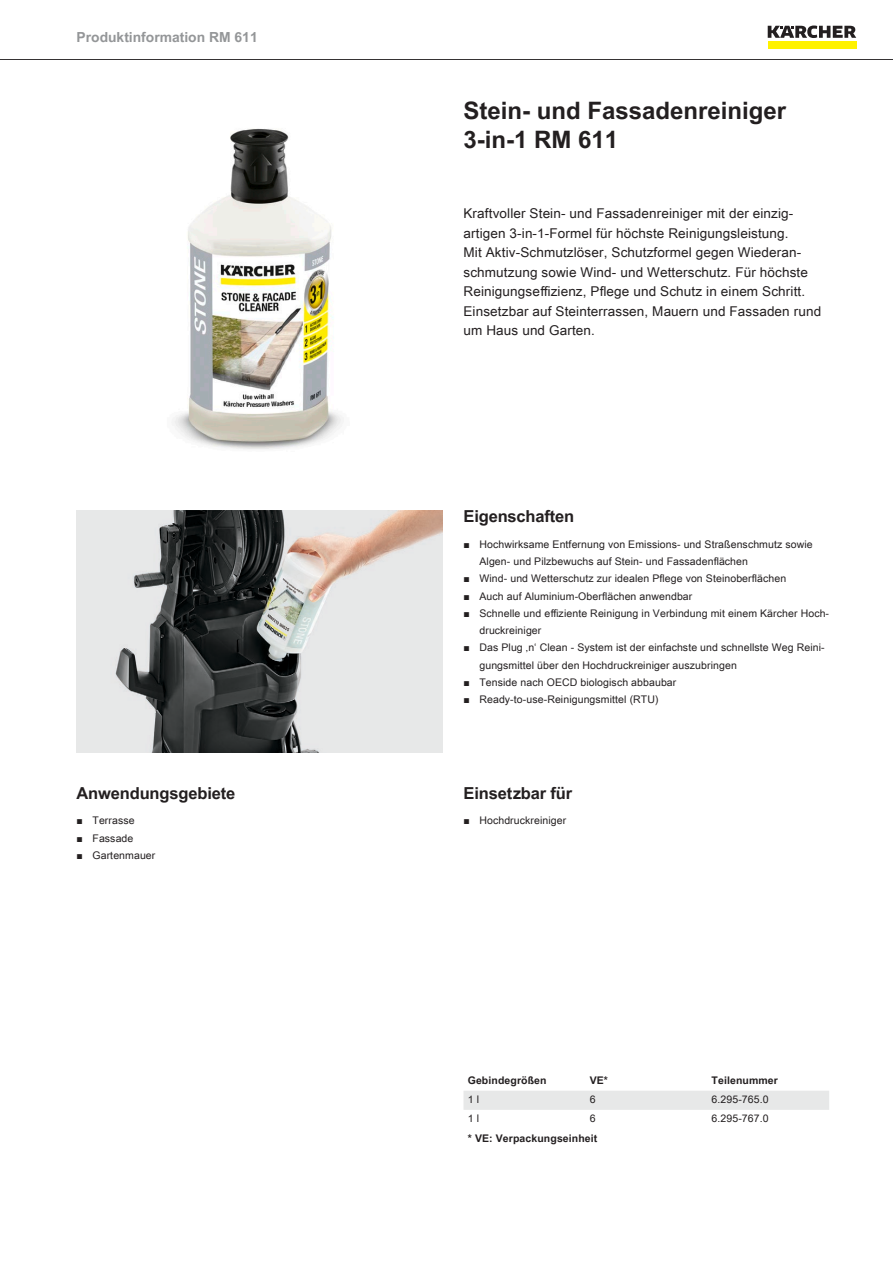
<style>
.page{position:relative;width:893px;height:1263px;background:#fff}
.page>*{position:absolute;margin:0;border:0;box-sizing:border-box;transform-origin:0 0}
.t1{font:700 24px/28.8px "Arial Unicode MS";color:#231f20}
.t2{font:700 16.5px "Arial Unicode MS";letter-spacing:-.01em;color:#231f20}
.t3{font:700 13.8px "Arial Unicode MS";color:#949698}
.t4{font:13.5px/19.5px "Arial Unicode MS";letter-spacing:.01em;color:#231f20}
.t5{font:10.5px/17.2px "Arial Unicode MS";letter-spacing:.01em;color:#231f20}
.t6{font:700 10.5px "Arial Unicode MS";letter-spacing:.01em;color:#231f20}
.s1{font-family:"Arial"}
</style>
<div class="page">
<hr style="left:0;top:59px;width:893px;height:1px;background:#231f20">
<div style="left:768px;top:42px;width:88px;height:7px;background:#fff200"></div>
<svg style="left:768px;top:26px;width:88px;height:12px"></svg>
<img style="left:172px;top:128px;width:172px;height:321px">
<img style="left:77px;top:510px;width:365px;height:243px">
<div style="left:463px;top:1091px;width:366px;height:19px;background:#e7e8e8"></div>
<h3 class="t3" style="left:77px;top:27px;width:183px">Produktinformation RM 611</h3>
<h2 class="t2" style="left:77px;top:780px;width:160px">Anwendungsgebiete</h2>
<p class="t5" style="left:77px;top:812px;width:60px"><span class="s1">■</span> Terrasse</p>
<p class="t5" style="left:77px;top:829px;width:58px"><span class="s1">■</span> Fassade</p>
<p class="t5" style="left:77px;top:846px;width:80px"><span class="s1">■</span> Gartenmauer</p>
<h1 class="t1" style="left:463px;top:97px;width:324px">Stein- und Fassadenreiniger<br>3-in-1 RM 611</h1>
<p class="t4" style="left:463px;top:203px;width:359px">Kraftvoller Stein- und Fassadenreiniger mit der einzig&shy;artigen 3-in-1-Formel für höchste Reinigungsleistung.<br>Mit Aktiv-Schmutzlöser, Schutzformel gegen Wiederan&shy;schmutzung sowie Wind- und Wetterschutz. Für höchste Reinigungseffizienz, Pflege und Schutz in einem Schritt.<br>Einsetzbar auf Steinterrassen, Mauern und Fassaden rund um Haus und Garten.</p>
<h2 class="t2" style="left:463px;top:504px;width:112px">Eigenschaften</h2>
<p class="t5" style="left:479px;top:535px;width:335px;text-indent:-16px"><span class="s1">■</span> Hochwirksame Entfernung von Emissions- und Straßenschmutz sowie<br>Algen- und Pilzbewuchs auf Stein- und Fassadenflächen</p>
<p class="t5" style="left:463px;top:570px;width:324px"><span class="s1">■</span> Wind- und Wetterschutz zur idealen Pflege von Steinoberflächen</p>
<p class="t5" style="left:463px;top:587px;width:230px"><span class="s1">■</span> Auch auf Aluminium-Oberflächen anwendbar</p>
<p class="t5" style="left:479px;top:604px;width:351px;text-indent:-16px"><span class="s1">■</span> Schnelle und effiziente Reinigung in Verbindung mit einem Kärcher Hoch&shy;druckreiniger</p>
<p class="t5" style="left:479px;top:639px;width:347px;text-indent:-16px"><span class="s1">■</span> Das Plug ‚n‘ Clean - System ist der einfachste und schnellste Weg Reini&shy;gungsmittel über den Hochdruckreiniger auszubringen</p>
<p class="t5" style="left:463px;top:673px;width:214px"><span class="s1">■</span> Tenside nach OECD biologisch abbaubar</p>
<p class="t5" style="left:463px;top:691px;width:197px"><span class="s1">■</span> Ready-to-use-Reinigungsmittel (RTU)</p>
<h2 class="t2" style="left:463px;top:780px;width:110px">Einsetzbar für</h2>
<p class="t5" style="left:463px;top:812px;width:104px"><span class="s1">■</span> Hochdruckreiniger</p>
<p class="t6" style="left:468px;top:1073px;width:80px">Gebindegrößen</p>
<p class="t6" style="left:590px;top:1073px;width:20px">VE*</p>
<p class="t6" style="left:712px;top:1073px;width:68px">Teilenummer</p>
<p class="t5" style="left:468px;top:1091px;width:13px">1 l</p>
<p class="t5" style="left:590px;top:1091px;width:7px">6</p>
<p class="t5" style="left:712px;top:1091px;width:59px">6.295-765.0</p>
<p class="t5" style="left:468px;top:1110px;width:13px">1 l</p>
<p class="t5" style="left:590px;top:1110px;width:7px">6</p>
<p class="t5" style="left:712px;top:1110px;width:59px">6.295-767.0</p>
<p class="t6" style="left:468px;top:1130px;width:131px">* VE: Verpackungseinheit</p>
</div>
